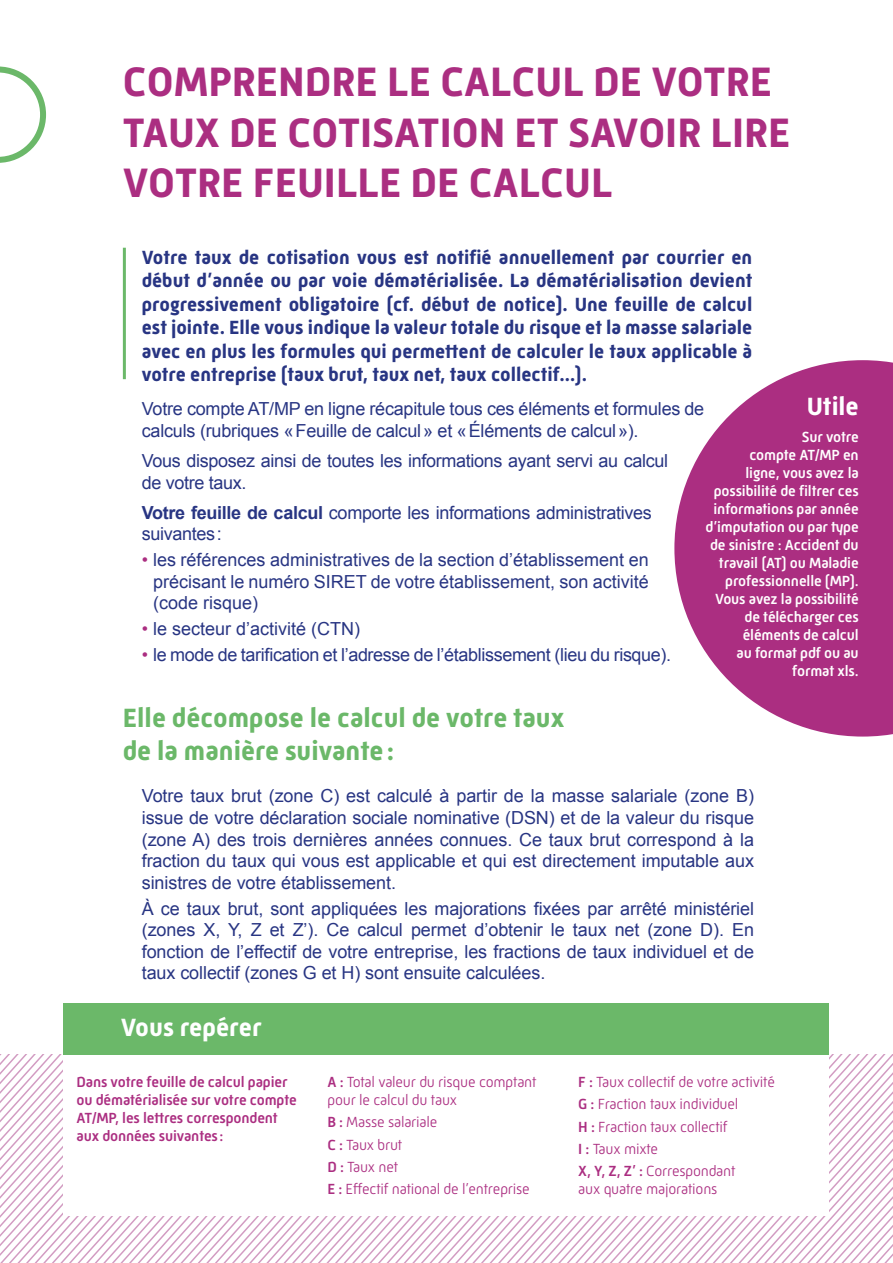
<style>
.page{position:relative;width:893px;height:1263px;background:#fff}
.page>*{position:absolute;margin:0;border:0;box-sizing:border-box;transform-origin:0 0}
.t1{font:700 42px/50.4px "Mic 32 New";color:#ab2e81}
.t2{font:700 27px/32.4px "Mic 32 New";color:#6bb869}
.t3{font:700 25.5px "Mic 32 New";color:#fff}
.t4{font:700 19.5px/23.4px "Mic 32 New";color:#283583;text-align:justify}
.t5{font:18px/21.6px "Arial";letter-spacing:-.01em;color:#283583}
.t6{font:300 15px/22.2px "Mic 32 New";letter-spacing:-.015em;color:#ab2e81}
.t7{font:500 15px/18px "Mic 32 New";letter-spacing:-.01em;color:#fff;text-align:right}
.t8{font:500 15px/18px "Mic 32 New";letter-spacing:-.01em;color:#ab2e81}
.s1{font-weight:700}
.s2{color:#ab2e81}
.s3{font-weight:500}
</style>
<div class="page">
<svg style="left:0;top:1054px;width:154px;height:209px"></svg>
<svg style="left:154px;top:1054px;width:739px;height:209px"></svg>
<div style="left:64px;top:989px;width:765px;height:227px;background:#fff"></div>
<div style="left:64px;top:1003px;width:765px;height:51px;background:#6bb869"></div>
<hr style="left:123px;top:249px;width:3px;height:129px;background:#6bb869">
<svg style="left:674px;top:360px;width:219px;height:376px;fill:#ab2e81"></svg>
<svg style="left:0;top:66px;width:46px;height:97px"></svg>
<h1 class="t1" style="left:123px;top:57px;width:669px">COMPRENDRE LE CALCUL DE VOTRE<br>TAUX DE COTISATION ET SAVOIR LIRE<br>VOTRE FEUILLE DE CALCUL</h1>
<p class="t4" style="left:142px;top:246px;width:612px">Votre taux de cotisation vous est notifié annuellement par courrier en début d’année ou par voie dématérialisée. La dématérialisation devient progressivement obligatoire (cf. début de notice). Une feuille de calcul est jointe. Elle vous indique la valeur totale du risque et la masse salariale avec en plus les formules qui permettent de calculer le taux applicable à votre entreprise (taux brut, taux net, taux collectif…).</p>
<p class="t5" style="left:142px;top:398px;width:564px">Votre compte AT/MP en ligne récapitule tous ces éléments et formules de calculs (rubriques «Feuille de calcul» et «Éléments de calcul»).</p>
<p class="t5" style="left:142px;top:450px;width:528px">Vous disposez ainsi de toutes les informations ayant servi au calcul de votre taux.</p>
<p class="t5" style="left:142px;top:502px;width:511px"><span class="s1">Votre feuille de calcul</span> comporte les informations administratives suivantes:</p>
<p class="t5" style="left:153px;top:549px;width:497px;text-align:justify;text-indent:-11px"><span class="s2">•</span> les références administratives de la section d’établissement en précisant le numéro SIRET de votre établissement, son activité (code risque)</p>
<p class="t5" style="left:142px;top:618px;width:220px"><span class="s2">•</span> le secteur d’activité (CTN)</p>
<p class="t5" style="left:142px;top:644px;width:531px"><span class="s2">•</span> le mode de tarification et l’adresse de l’établissement (lieu du risque).</p>
<h3 class="t3" style="left:807px;top:392px;width:54px">Utile</h3>
<p class="t7" style="left:705px;top:427px;width:155px">Sur votre<br>compte AT/MP en<br>ligne, vous avez la possibilité de filtrer ces informations par année d’imputation ou par type de sinistre : Accident du travail (AT) ou Maladie professionnelle (MP).<br>Vous avez la possibilité de télécharger ces éléments de calcul<br>au format pdf ou au format xls.</p>
<h2 class="t2" style="left:123px;top:702px;width:443px">Elle décompose le calcul de votre taux de la manière suivante:</h2>
<p class="t5" style="left:142px;top:785px;width:614px;text-align:justify">Votre taux brut (zone C) est calculé à partir de la masse salariale (zone B) issue de votre déclaration sociale nominative (DSN) et de la valeur du risque (zone A) des trois dernières années connues. Ce taux brut correspond à la fraction du taux qui vous est applicable et qui est directement imputable aux sinistres de votre établissement.</p>
<p class="t5" style="left:142px;top:898px;width:614px;text-align:justify">À ce taux brut, sont appliquées les majorations fixées par arrêté ministériel (zones X, Y, Z et Z’). Ce calcul permet d’obtenir le taux net (zone D). En fonction de l’effectif de votre entreprise, les fractions de taux individuel et de taux collectif (zones G et H) sont ensuite calculées.</p>
<h3 class="t3" style="left:121px;top:1012px;width:142px">Vous repérer</h3>
<p class="t8" style="left:77px;top:1073px;width:222px">Dans votre feuille de calcul papier ou dématérialisée sur votre compte<br>AT/MP, les lettres correspondent aux données suivantes:</p>
<p class="t6" style="left:327px;top:1073px;width:211px;line-height:18px"><span class="s3">A :</span> Total valeur du risque comptant pour le calcul du taux</p>
<p class="t6" style="left:327px;top:1111px;width:204px"><span class="s3">B :</span> Masse salariale<br><span class="s3">C :</span> Taux brut<br><span class="s3">D :</span> Taux net<br><span class="s3">E :</span> Effectif national de l’entreprise</p>
<p class="t6" style="left:578px;top:1071px;width:198px"><span class="s3">F :</span> Taux collectif de votre activité<br><span class="s3">G :</span> Fraction taux individuel<br><span class="s3">H :</span> Fraction taux collectif<br><span class="s3">I :</span> Taux mixte<br><span class="s3">X, Y, Z, Z’ :</span> Correspondant</p>
<p class="t6" style="left:578px;top:1178px;width:141px">aux quatre majorations</p>
</div>
